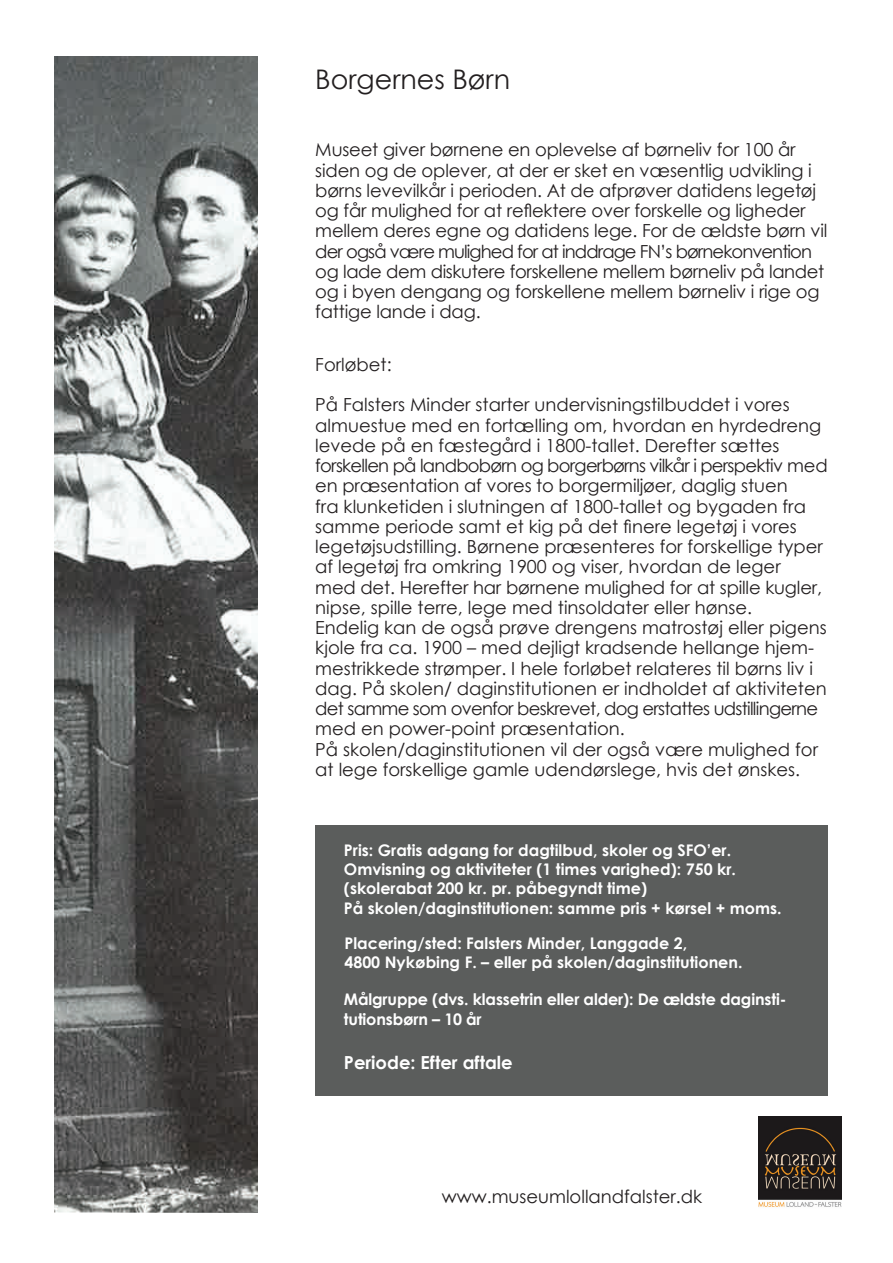
<style>
.page{position:relative;width:893px;height:1263px;background:#fff}
.page>*{position:absolute;margin:0;border:0;box-sizing:border-box;transform-origin:0 0}
.t1{font:27px "Century Gothic";color:#231f20}
.t2{font:18px/20.2px "Century Gothic";color:#231f20}
.t3{font:700 18px "Century Gothic";color:#fff}
.t4{font:700 16.05px/19.2px "Century Gothic";color:#fff}
</style>
<div class="page">
<div style="left:315px;top:825px;width:513px;height:270px;background:#5b5d5c"></div>
<img style="left:759px;top:1116px;width:83px;height:91px">
<img style="left:54px;top:57px;width:203px;height:1150px">
<img style="left:54px;top:1207px;width:203px;height:5px">
<h1 class="t1" style="left:315px;top:60px;width:196px">Borgernes Børn</h1>
<p class="t2" style="left:315px;top:140px;width:514px">Museet giver børnene en oplevelse af børneliv for 100 år siden og de oplever, at der er sket en væsentlig udvikling i børns levevilkår i perioden. At de afprøver datidens legetøj og får mulighed for at reflektere over forskelle og ligheder mellem deres egne og datidens lege. For de ældste børn vil der også være mulighed for at inddrage FN’s børnekonvention og lade dem diskutere forskellene mellem børneliv på landet og i byen dengang og forskellene mellem børneliv i rige og fattige lande i dag.</p>
<p class="t2" style="left:315px;top:354px;width:78px">Forløbet:</p>
<p class="t2" style="left:315px;top:395px;width:514px">På Falsters Minder starter undervisningstilbuddet i vores almuestue med en fortælling om, hvordan en hyrdedreng levede på en fæstegård i 1800-tallet. Derefter sættes forskellen på landbobørn og borgerbørns vilkår i perspektiv med en præsentation af vores to borgermiljøer, daglig stuen<br>fra klunketiden i slutningen af 1800-tallet og bygaden fra samme periode samt et kig på det finere legetøj i vores legetøjsudstilling. Børnene præsenteres for forskellige typer af legetøj fra omkring 1900 og viser, hvordan de leger<br>med det. Herefter har børnene mulighed for at spille kugler, nipse, spille terre, lege med tinsoldater eller hønse.<br>Endelig kan de også prøve drengens matrostøj eller pigens kjole fra ca. 1900 – med dejligt kradsende hellange hjem&shy;mestrikkede strømper. I hele forløbet relateres til børns liv i dag. På skolen/ daginstitutionen er indholdet af aktiviteten det samme som ovenfor beskrevet, dog erstattes udstillingerne med en power-point præsentation.<br>På skolen/daginstitutionen vil der også være mulighed for at lege forskellige gamle udendørslege, hvis det ønskes.</p>
<p class="t4" style="left:344px;top:840px;width:439px">Pris: Gratis adgang for dagtilbud, skoler og SFO’er.<br>Omvisning og aktiviteter (1 times varighed): 750 kr. (skolerabat 200 kr. pr. påbegyndt time)<br>På skolen/daginstitutionen: samme pris + kørsel + moms.</p>
<p class="t4" style="left:344px;top:933px;width:400px">Placering/sted: Falsters Minder, Langgade 2,<br>4800 Nykøbing F. – eller på skolen/daginstitutionen.</p>
<p class="t4" style="left:344px;top:989px;width:444px">Målgruppe (dvs. klassetrin eller alder): De ældste daginsti&shy;tutionsbørn – 10 år</p>
<p class="t3" style="left:344px;top:1049px;width:170px">Periode: Efter aftale</p>
<p class="t2" style="left:442px;top:1185px;width:262px">www.museumlollandfalster.dk</p>
</div>
